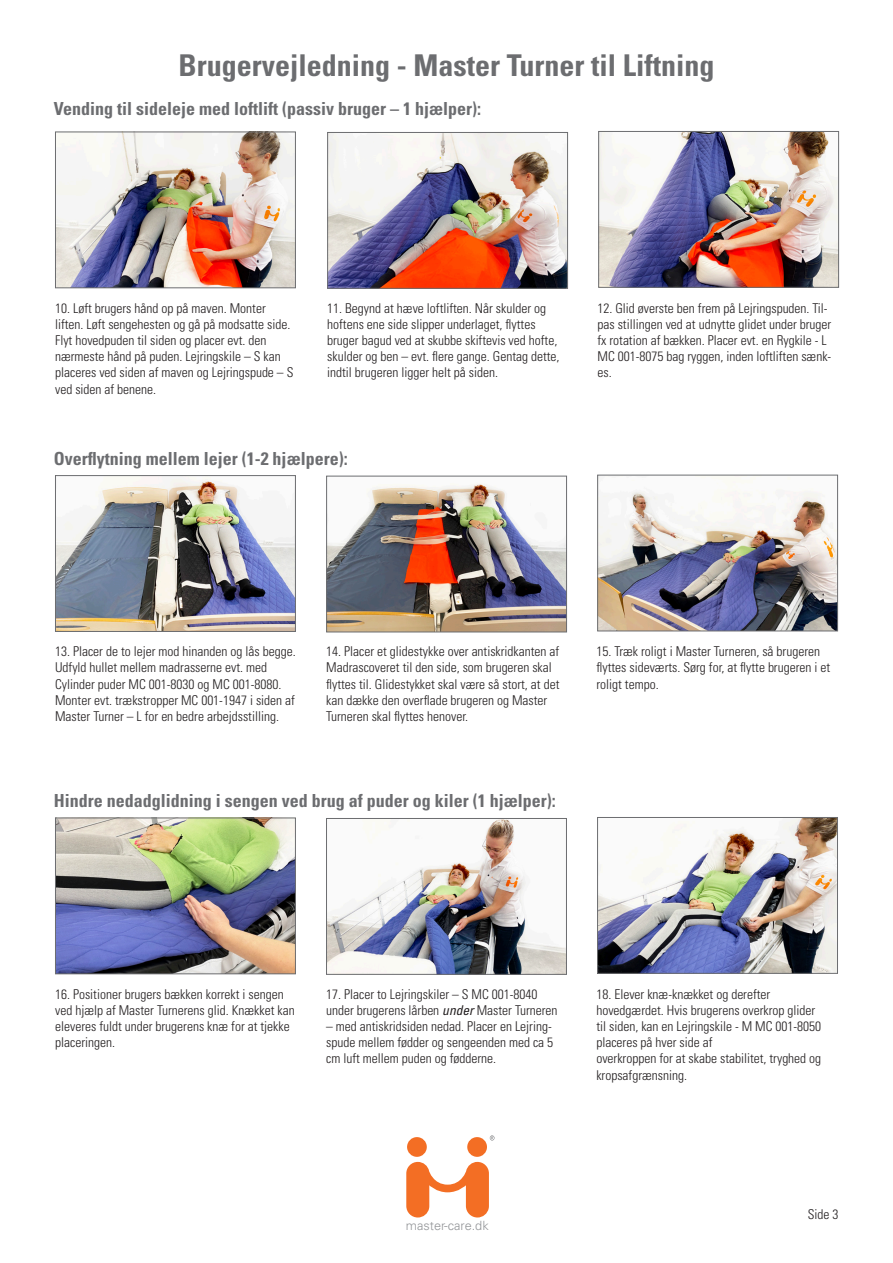
<style>
.page{position:relative;width:893px;height:1263px;background:#fff}
.page>*{position:absolute;margin:0;border:0;box-sizing:border-box;transform-origin:0 0}
.t1{font:700 condensed 30px "Univers LT Std";color:#6c6d70}
.Underoverskrift{font:700 condensed 18px "Univers LT Std";color:#6c6d70}
.t2{font:300 condensed 13.5px/16.2px "Univers LT Std";color:#231f20}
.t3{font:300 12.75px "Univers LT Std";color:#939598}
.s1{font-weight:400;font-style:italic}
</style>
<div class="page">
<img style="left:600px;top:133px;width:237px;height:153px">
<div style="left:598px;top:131px;width:241px;height:157px;border:1px solid #6c6d70"></div>
<img style="left:329px;top:134px;width:237px;height:153px">
<div style="left:327px;top:132px;width:241px;height:157px;border:1px solid #6c6d70"></div>
<img style="left:57px;top:134px;width:237px;height:152px">
<div style="left:55px;top:132px;width:241px;height:156px;border:1px solid #6c6d70"></div>
<img style="left:599px;top:477px;width:237px;height:152px">
<div style="left:597px;top:475px;width:241px;height:156px;border:1px solid #6c6d70"></div>
<img style="left:328px;top:483px;width:237px;height:147px">
<div style="left:326px;top:476px;width:241px;height:156px;border:1px solid #6c6d70"></div>
<img style="left:57px;top:477px;width:237px;height:153px">
<div style="left:55px;top:475px;width:241px;height:157px;border:1px solid #6c6d70"></div>
<img style="left:599px;top:819px;width:237px;height:153px">
<div style="left:597px;top:817px;width:241px;height:157px;border:1px solid #6c6d70"></div>
<img style="left:328px;top:820px;width:237px;height:153px">
<div style="left:326px;top:818px;width:241px;height:157px;border:1px solid #6c6d70"></div>
<img style="left:57px;top:819px;width:237px;height:153px">
<div style="left:55px;top:817px;width:241px;height:157px;border:1px solid #6c6d70"></div>
<svg style="left:406px;top:1162px;width:83px;height:55px"></svg>
<div style="left:407px;top:1137px;width:20px;height:20px;background:#f36e24;border-radius:50%"></div>
<div style="left:467px;top:1137px;width:20px;height:20px;background:#f36e24;border-radius:50%"></div>
<svg style="left:490px;top:1135px;width:4px;height:5px"></svg>
<h1 class="t1" style="left:178px;top:47px;width:538px">Brugervejledning - Master Turner til Liftning</h1>
<p class="Underoverskrift" style="left:54px;top:97px;width:429px">Vending til sideleje med loftlift (passiv bruger – 1 hjælper):</p>
<p class="t2" style="left:55px;top:300px;width:240px">10. Løft brugers hånd op på maven. Monter liften. Løft sengehesten og gå på modsatte side.<br>Flyt hovedpuden til siden og placer evt. den nærmeste hånd på puden. Lejringskile – S kan placeres ved siden af maven og Lejringspude – S ved siden af benene.</p>
<p class="t2" style="left:327px;top:300px;width:234px">11. Begynd at hæve loftliften. Når skulder og hoftens ene side slipper underlaget, flyttes bruger bagud ved at skubbe skiftevis ved hofte, skulder og ben – evt. flere gange. Gentag dette, indtil brugeren ligger helt på siden.</p>
<p class="Underoverskrift" style="left:54px;top:447px;width:295px">Overflytning mellem lejer (1-2 hjælpere):</p>
<p class="t2" style="left:597px;top:300px;width:235px">12. Glid øverste ben frem på Lejringspuden. Til&shy;pas stillingen ved at udnytte glidet under bruger fx rotation af bækken. Placer evt. en Rygkile - L MC 001-8075 bag ryggen, inden loftliften sænk&shy;es.</p>
<p class="t2" style="left:55px;top:643px;width:242px">13. Placer de to lejer mod hinanden og lås begge.<br>Udfyld hullet mellem madrasserne evt. med Cylinder puder MC 001-8030 og MC 001-8080.<br>Monter evt. trækstropper MC 001-1947 i siden af Master Turner – L for en bedre arbejdsstilling.</p>
<p class="t2" style="left:326px;top:643px;width:235px">14. Placer et glidestykke over antiskridkanten af Madrascoveret til den side, som brugeren skal flyttes til. Glidestykket skal være så stort, at det kan dække den overflade brugeren og Master Turneren skal flyttes henover.</p>
<p class="Underoverskrift" style="left:54px;top:789px;width:503px">Hindre nedadglidning i sengen ved brug af puder og kiler (1 hjælper):</p>
<p class="t2" style="left:596px;top:643px;width:235px">15. Træk roligt i Master Turneren, så brugeren flyttes sideværts. Sørg for, at flytte brugeren i et roligt tempo.</p>
<p class="t2" style="left:55px;top:986px;width:241px">16. Positioner brugers bækken korrekt i sengen ved hjælp af Master Turnerens glid. Knækket kan eleveres fuldt under brugerens knæ for at tjekke placeringen.</p>
<p class="t2" style="left:326px;top:986px;width:233px">17. Placer to Lejringskiler – S MC 001-8040 under brugerens lårben <span class="s1">under</span> Master Turneren</p>
<p class="t2" style="left:326px;top:1018px;width:229px;text-align:justify">– med antiskridsiden nedad. Placer en Lejring&shy;spude mellem fødder og sengeenden med ca 5 cm luft mellem puden og fødderne.</p>
<p class="t2" style="left:596px;top:986px;width:175px">18. Elever knæ-knækket og derefter</p>
<p class="t2" style="left:596px;top:1002px;width:226px">hovedgærdet. Hvis brugerens overkrop glider til siden, kan en Lejringskile - M MC 001-8050 placeres på hver side af<br>overkroppen for at skabe stabilitet, tryghed og kropsafgrænsning.</p>
<p class="t3" style="left:406px;top:1217px;width:84px">master-care.dk</p>
<p class="t2" style="left:808px;top:1206px;width:32px">Side 3</p>
</div>
